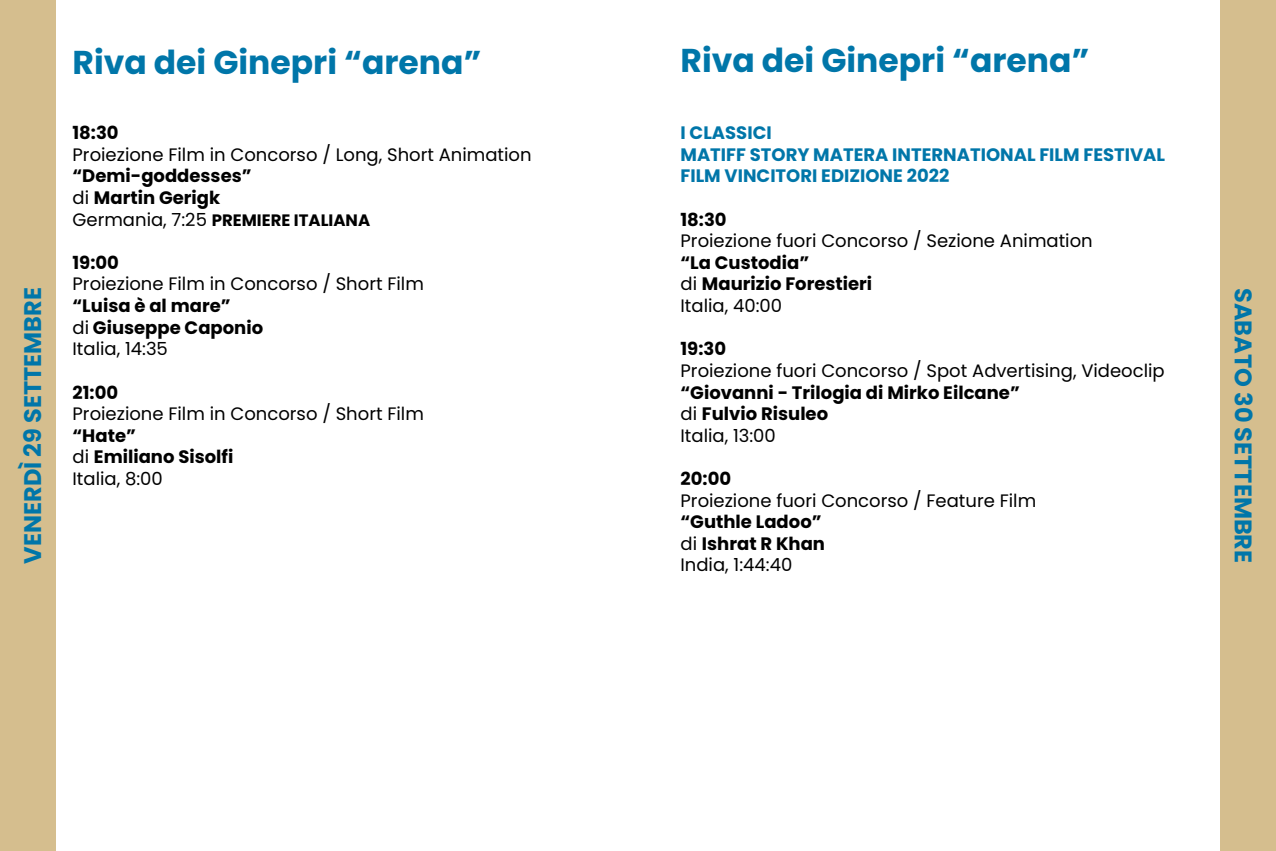
<style>
.page{position:relative;width:1276px;height:851px;background:#fff}
.page>*{position:absolute;margin:0;border:0;box-sizing:border-box;transform-origin:0 0}
.t1{font:700 33px "Poppins";color:#0076a9}
.t2{font:700 24px "Poppins";color:#0076a9}
.t3{font:700 18px/21.6px "Poppins";color:#000}
.t4{font:18px "Poppins";color:#000}
.t5{font:700 18px/21.6px "Poppins";color:#0076a9}
.t6{font:700 16.5px "Poppins";color:#000}
.s1{font-weight:400}
.s2{font-weight:400;font-size:18px}
</style>
<div class="page">
<div style="left:0;top:0;width:55px;height:850px;background:#d5be8e"></div>
<div style="left:1220px;top:0;width:56px;height:850px;background:#d5be8e"></div>
<h1 class="t1" style="left:73px;top:43px;width:410px">Riva dei Ginepri “arena”</h1>
<h1 class="t1" style="left:680px;top:41px;width:410px">Riva dei Ginepri “arena”</h1>
<p class="t3" style="left:73px;top:122px;width:48px">18:30</p>
<p class="t4" style="left:73px;top:144px;width:460px">Proiezione Film in Concorso / Long, Short Animation</p>
<p class="t3" style="left:73px;top:165px;width:181px">“Demi-goddesses” <span class="s1">di</span> Martin Gerigk</p>
<p class="t6" style="left:73px;top:210px;width:299px"><span class="s2">Germania, 7:25</span> PREMIERE ITALIANA</p>
<p class="t3" style="left:73px;top:252px;width:48px">19:00</p>
<p class="t4" style="left:73px;top:273px;width:353px">Proiezione Film in Concorso / Short Film</p>
<p class="t3" style="left:73px;top:295px;width:192px">“Luisa è al mare”<br><span class="s1">di</span> Giuseppe Caponio<br><span class="s1">Italia, 14:35</span></p>
<p class="t3" style="left:73px;top:381px;width:47px">21:00</p>
<p class="t4" style="left:73px;top:403px;width:353px">Proiezione Film in Concorso / Short Film</p>
<p class="t3" style="left:73px;top:424px;width:162px">“Hate”<br><span class="s1">di</span> Emiliano Sisolfi<br><span class="s1">Italia, 8:00</span></p>
<p class="t5" style="left:680px;top:122px;width:486px">I CLASSICI<br>MATIFF STORY MATERA INTERNATIONAL FILM FESTIVAL<br>FILM VINCITORI EDIZIONE 2022</p>
<p class="t3" style="left:680px;top:208px;width:48px">18:30</p>
<p class="t4" style="left:680px;top:230px;width:414px">Proiezione fuori Concorso / Sezione Animation</p>
<p class="t3" style="left:680px;top:252px;width:193px">“La Custodia”<br><span class="s1">di</span> Maurizio Forestieri<br><span class="s1">Italia, 40:00</span></p>
<p class="t3" style="left:680px;top:338px;width:47px">19:30</p>
<p class="t4" style="left:680px;top:360px;width:486px">Proiezione fuori Concorso / Spot Advertising, Videoclip</p>
<p class="t3" style="left:680px;top:381px;width:341px">“Giovanni - Trilogia di Mirko Eilcane” <span class="s1">di</span> Fulvio Risuleo<br><span class="s1">Italia, 13:00</span></p>
<p class="t3" style="left:680px;top:468px;width:52px">20:00</p>
<p class="t4" style="left:680px;top:489px;width:357px">Proiezione fuori Concorso / Feature Film</p>
<p class="t3" style="left:680px;top:511px;width:146px">“Guthle Ladoo” <span class="s1">di</span> Ishrat R Khan<br><span class="s1">India, 1:44:40</span></p>
<h2 class="t2" style="left:19px;top:563px;width:277px;rotate:-90deg">VENERDÌ 29 SETTEMBRE</h2>
<h2 class="t2" style="left:1257px;top:288px;width:276px;rotate:90deg">SABATO 30 SETTEMBRE</h2>
</div>
